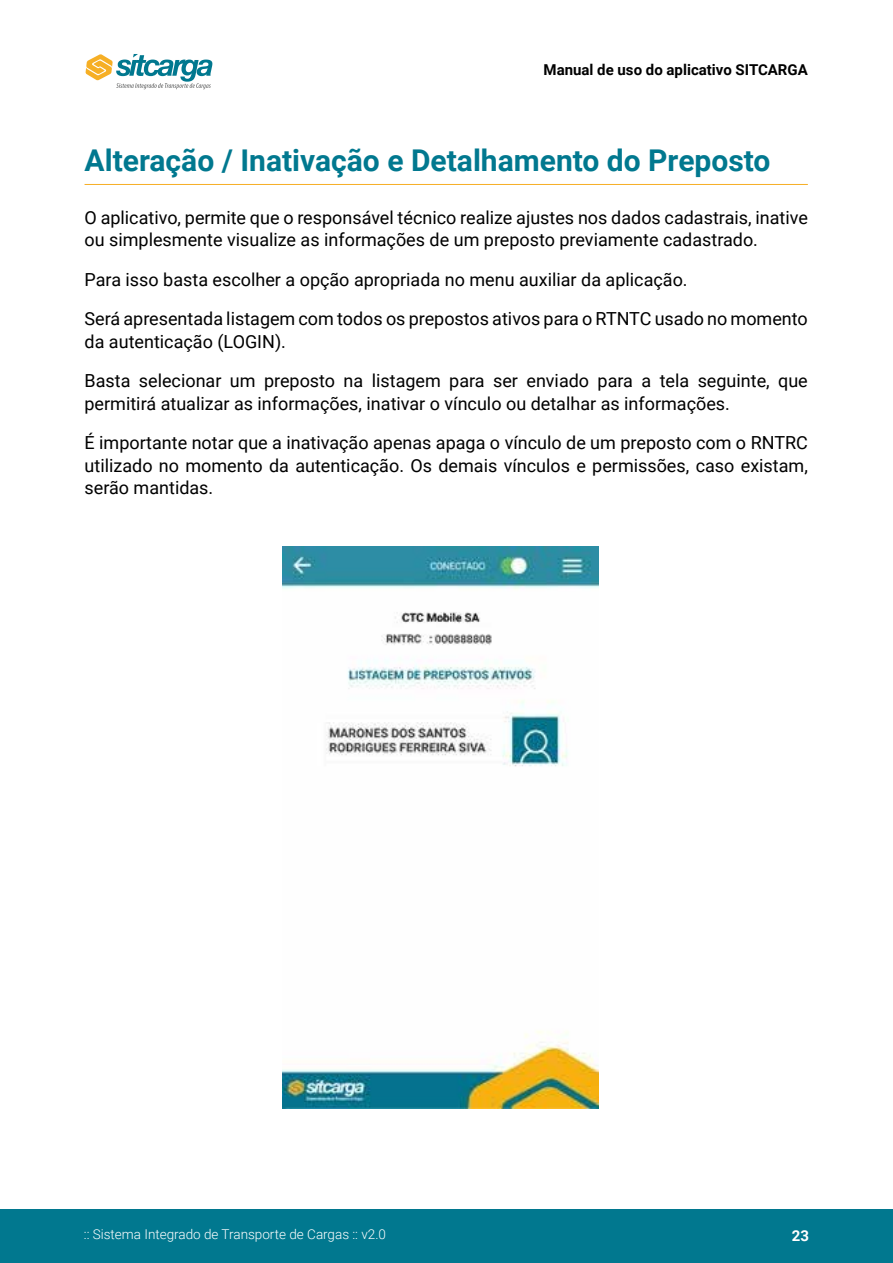
<style>
.page{position:relative;width:893px;height:1263px;background:#fff}
.page>*{position:absolute;margin:0;border:0;box-sizing:border-box;transform-origin:0 0}
.t1{font:700 30px "Roboto";color:#01788f}
.t2{font:18px/39.5px "Roboto";color:#000}
.t3{font:700 15px "Roboto";color:#000}
.t4{font:700 15px "Roboto";color:#fff}
.t5{font:300 13.5px "Roboto";color:#fff}
</style>
<div class="page">
<div style="left:0;top:1209px;width:893px;height:54px;background:#01788f"></div>
<svg style="left:86px;top:54px;width:126px;height:35px"></svg>
<hr style="left:85px;top:184px;width:723px;height:1px;background:#f6af25">
<img style="left:282px;top:546px;width:316px;height:562px">
<p class="t3" style="left:543px;top:59px;width:266px">Manual de uso do aplicativo SITCARGA</p>
<h1 class="t1" style="left:85px;top:140px;width:687px">Alteração / Inativação e Detalhamento do Preposto</h1>
<p class="t2" style="left:85px;top:205px;width:725px;line-height:22.5px">O aplicativo, permite que o responsável técnico realize ajustes nos dados cadastrais, inative ou simplesmente visualize as informações de um preposto previamente cadastrado.</p>
<p class="t2" style="left:85px;top:259px;width:725px">Para isso basta escolher a opção apropriada no menu auxiliar da aplicação.<br>Será apresentada listagem com todos os prepostos ativos para o RTNTC usado no momento</p>
<p class="t2" style="left:85px;top:321px;width:725px">da autenticação (LOGIN).<br>Basta selecionar um preposto na listagem para ser enviado para a tela seguinte, que</p>
<p class="t2" style="left:85px;top:383px;width:725px">permitirá atualizar as informações, inativar o vínculo ou detalhar as informações.<br>É importante notar que a inativação apenas apaga o vínculo de um preposto com o RNTRC</p>
<p class="t2" style="left:85px;top:453px;width:725px;line-height:22.5px">utilizado no momento da autenticação. Os demais vínculos e permissões, caso existam, serão mantidas.</p>
<p class="t5" style="left:84px;top:1225px;width:304px">:: Sistema Integrado de Transporte de Cargas :: v2.0</p>
<p class="t4" style="left:792px;top:1225px;width:19px">23</p>
</div>
